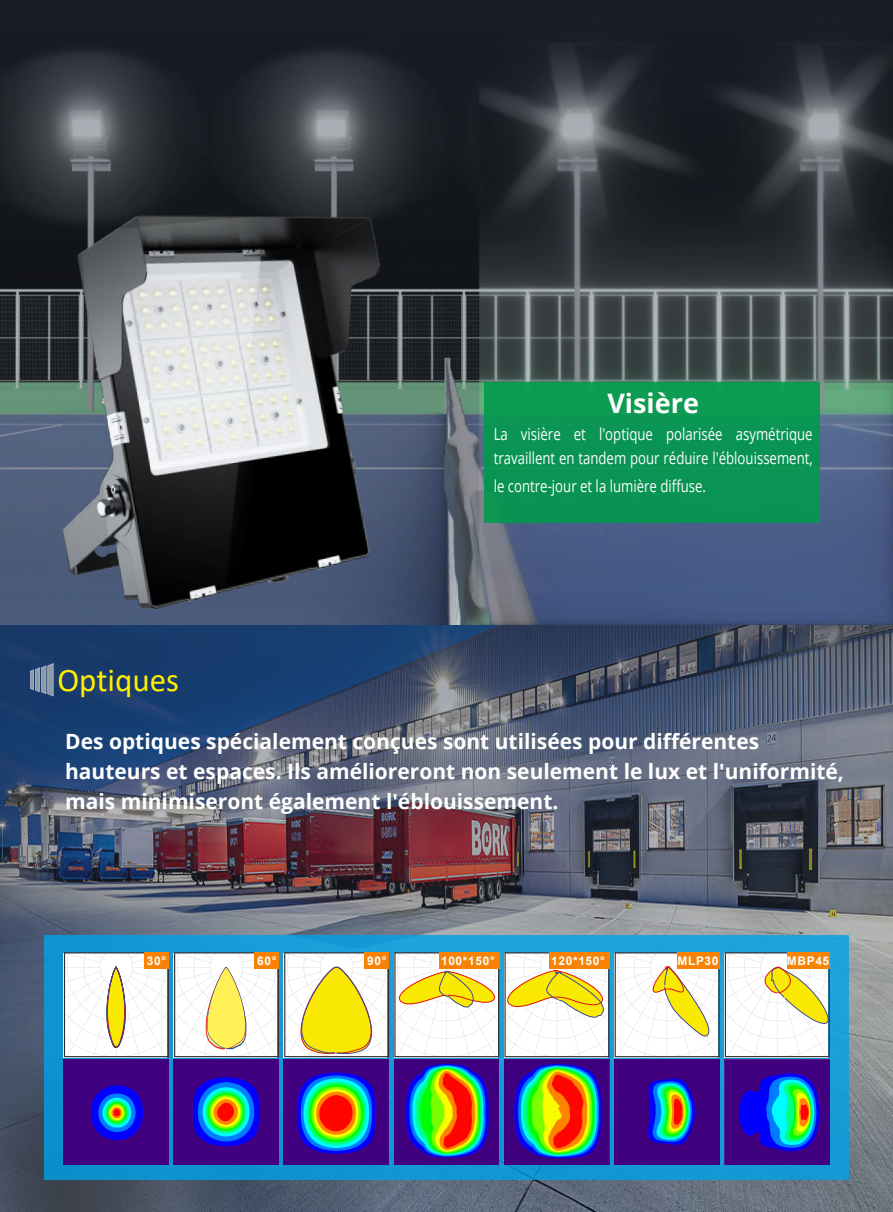
<style>
.page{position:relative;width:893px;height:1212px;background:#fff}
.page>*{position:absolute;margin:0;border:0;box-sizing:border-box;transform-origin:0 0}
.t1{font:33px "Calibri";color:#fff000}
.t2{font:700 27px "Open Sans";color:#fefefe}
.t3{font:700 21px/30.3px "Open Sans";color:#fefefe}
.t4{font:16.5px/23.9px "Open Sans";color:#fefefe;scale:.8 1}
.t5{font:700 11.85px "Arial";letter-spacing:.055em;color:#fefefe}
</style>
<div class="page">
<img style="left:0;top:625px;width:893px;height:587px">
<img style="left:0;top:0;width:893px;height:625px">
<div style="left:484px;top:382px;width:336px;height:140px;background:#0a9453"></div>
<img style="left:59px;top:210px;width:326px;height:400px">
<svg style="left:30px;top:663px;width:23px;height:33px"></svg>
<div style="left:44px;top:935px;width:805px;height:245px;background:#00a2e9;opacity:.8"></div>
<img style="left:725px;top:1060px;width:105px;height:105px">
<img style="left:63px;top:1060px;width:105px;height:105px">
<img style="left:174px;top:1060px;width:104px;height:105px">
<img style="left:284px;top:1060px;width:105px;height:105px">
<img style="left:614px;top:1060px;width:105px;height:105px">
<img style="left:504px;top:1060px;width:105px;height:105px">
<img style="left:394px;top:1060px;width:105px;height:105px">
<svg style="left:64px;top:952px;width:545px;height:105px"></svg>
<div style="left:549px;top:952px;width:60px;height:17px;background:#f78205"></div>
<svg style="left:615px;top:952px;width:215px;height:105px"></svg>
<div style="left:787px;top:952px;width:43px;height:17px;background:#f78205"></div>
<p class="t2" style="left:607px;top:384px;width:93px">Visière</p>
<p class="t4" style="left:494px;top:422px;width:400px">La visière et l'optique polarisée asymétrique travaillent en tandem pour réduire l'éblouissement,</p>
<p class="t4" style="left:494px;top:474px;width:267px">le contre-jour et la lumière diffuse.</p>
<h1 class="t1" style="left:57px;top:657px;width:123px">Optiques</h1>
<p class="t3" style="left:65px;top:725px;width:780px">Des optiques spécialement conçues sont utilisées pour différentes hauteurs et espaces. Ils amélioreront non seulement le lux et l'uniformité, mais minimiseront également l'éblouissement.</p>
<p class="t5" style="left:147px;top:952px;width:21px">30°</p>
<p class="t5" style="left:257px;top:952px;width:21px">60°</p>
<p class="t5" style="left:367px;top:952px;width:21px">90°</p>
<p class="t5" style="left:441px;top:952px;width:55px">100*150°</p>
<p class="t5" style="left:551px;top:952px;width:55px">120*150°</p>
<p class="t5" style="left:678px;top:952px;width:42px">MLP30</p>
<p class="t5" style="left:787px;top:952px;width:44px">MBP45</p>
</div>
